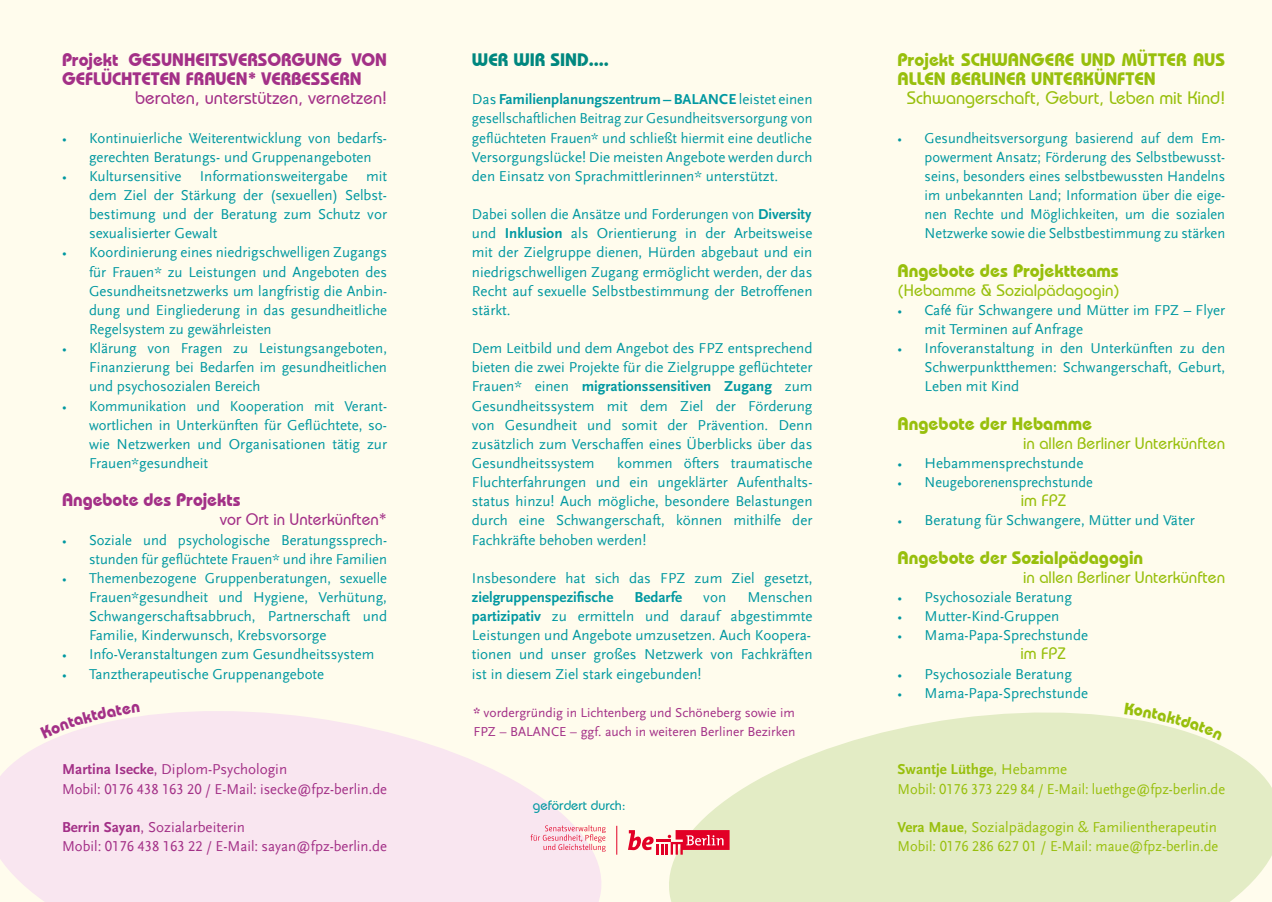
<style>
.page{position:relative;width:1272px;height:902px;background:#fff}
.page>*{position:absolute;margin:0;border:0;box-sizing:border-box;transform-origin:0 0}
.fliess_fett{font:700 18px/19.2px "Bauhaus IT Cby BT";color:#98bf0c}
.fliess_fett-2{font:700 18px/19.2px "Bauhaus IT Cby BT";color:#a33087}
.fliess_fett-3{font:500 18px "Bauhaus IT Cby BT";color:#98bf0c}
.fliess_fett-4{font:500 18px "Bauhaus IT Cby BT";color:#a33087}
.fliess_fett-5{font:700 18px "Bauhaus IT Cby BT";color:#00877f}
.fliess_fett-6{font:500 16.5px "Bauhaus IT Cby BT";color:#98bf0c}
.fliess_fett-7{font:500 16.5px "Bauhaus IT Cby BT";color:#a33087}
.fliess_fett-8{font:15px/19.2px "Scala Sans Regular LF";color:#0098a1}
.fliess_fett-9{font:15px/19.2px "Scala Sans Regular LF";color:#0098a1;text-align:justify;scale:.96 1}
.fliess_fett-10{font:15px "Scala Sans Regular LF";color:#a33087}
.fliess_fett-11{font:15px/19.2px "Scala Sans Regular LF";color:#0098a1;scale:.95 1}
.fliess_fett-12{font:700 15px "Scala Sans";color:#0098a1}
.fliess_fett-13{font:15px "Scala Sans Regular LF";color:#98bf0c;scale:.96 1}
.fliess_fett-14{font:15px "Scala Sans Regular LF";color:#98bf0c}
.fliess_fett-15{font:700 15px "Scala Sans";color:#98bf0c}
.fliess_fett-16{font:13.5px/19.2px "Scala Sans";color:#a33087}
.t1{font:500 13.5px "Bauhaus IT Cby BT";color:#0098a1}
.s1{font-size:13.5px}
.s2{font-family:"Scala Sans";font-weight:700}
.s3{font-family:"Scala Sans Regular LF";font-weight:400}
.s4{font-weight:700}
</style>
<div class="page">
<div style="left:0;top:0;width:1271px;height:901px;background:#fffced"></div>
<svg style="left:0;top:711px;width:606px;height:190px;fill:#f9e6f0"></svg>
<svg style="left:661px;top:712px;width:610px;height:189px;fill:#e3ecc5"></svg>
<svg style="left:628px;top:830px;width:101px;height:24px"></svg>
<svg style="left:616px;top:825px;width:1px;height:29px"></svg>
<svg style="left:530px;top:825px;width:75px;height:26px;background:#f6c8d1"></svg>
<svg style="left:40px;top:711px;width:100px;height:27px"></svg>
<svg style="left:1124px;top:712px;width:98px;height:28px"></svg>
<p class="fliess_fett-2" style="left:62px;top:50px;width:326px">Projekt GESUNHEITSVERSORGUNG VON<br>GEFLÜCHTETEN FRAUEN* VERBESSERN</p>
<p class="fliess_fett-4" style="left:135px;top:87px;width:253px">beraten, unterstützen, vernetzen!</p>
<p class="fliess_fett-8" style="left:89px;top:128px;width:299px;text-indent:-27px"><span class="s1">•</span> Kontinuierliche Weiterentwicklung von bedarfs&shy;gerechten Beratungs- und Gruppenangeboten</p>
<p class="fliess_fett-8" style="left:89px;top:167px;width:299px;text-align:justify;text-indent:-27px"><span class="s1">•</span> Kultursensitive Informationsweitergabe mit dem Ziel der Stärkung der (sexuellen) Selbst&shy;bestimung und der Beratung zum Schutz vor sexualisierter Gewalt</p>
<p class="fliess_fett-8" style="left:89px;top:243px;width:299px;text-align:justify;text-indent:-27px"><span class="s1">•</span> Koordinierung eines niedrigschwelligen Zugangs für Frauen* zu Leistungen und Angeboten des Gesundheitsnetzwerks um langfristig die Anbin&shy;dung und Eingliederung in das gesundheitliche Regelsystem zu gewährleisten</p>
<p class="fliess_fett-8" style="left:89px;top:339px;width:299px;text-align:justify;text-indent:-27px"><span class="s1">•</span> Klärung von Fragen zu Leistungsangeboten, Finanzierung bei Bedarfen im gesundheitlichen und psychosozialen Bereich</p>
<p class="fliess_fett-8" style="left:89px;top:396px;width:299px;text-align:justify;text-indent:-27px"><span class="s1">•</span> Kommunikation und Kooperation mit Verant&shy;wortlichen in Unterkünften für Geflüchtete, so&shy;wie Netzwerken und Organisationen tätig zur Frauen*gesundheit</p>
<p class="fliess_fett-2" style="left:62px;top:490px;width:180px">Angebote des Projekts</p>
<p class="fliess_fett-7" style="left:220px;top:509px;width:169px">vor Ort in Unterkünften*</p>
<p class="fliess_fett-8" style="left:62px;top:530px;width:326px;text-align:right"><span class="s1">•</span> Soziale und psychologische Beratungssprech&shy;stunden für geflüchtete Frauen* und ihre Familien</p>
<p class="fliess_fett-8" style="left:89px;top:568px;width:299px;text-align:justify;text-indent:-27px"><span class="s1">•</span> Themenbezogene Gruppenberatungen, sexuelle Frauen*gesundheit und Hygiene, Verhütung, Schwangerschaftsabbruch, Partnerschaft und Familie, Kinderwunsch, Krebsvorsorge</p>
<p class="fliess_fett-8" style="left:62px;top:645px;width:314px"><span class="s1">•</span> Info-Veranstaltungen zum Gesundheitssystem</p>
<p class="fliess_fett-8" style="left:62px;top:664px;width:263px"><span class="s1">•</span> Tanztherapeutische Gruppenangebote</p>
<p class="fliess_fett-10" style="left:62px;top:761px;width:227px"><span class="s2">Martina Isecke</span>, Diplom-Psychologin</p>
<p class="fliess_fett-10" style="left:62px;top:780px;width:326px">Mobil: 0176 438 163 20 / E-Mail: isecke@fpz-berlin.de</p>
<p class="fliess_fett-10" style="left:62px;top:818px;width:184px"><span class="s2">Berrin Sayan</span>, Sozialarbeiterin</p>
<p class="fliess_fett-10" style="left:62px;top:837px;width:326px">Mobil: 0176 438 163 22 / E-Mail: sayan@fpz-berlin.de</p>
<p class="fliess_fett-5" style="left:472px;top:49px;width:139px">WER WIR SIND....</p>
<p class="fliess_fett-12" style="left:472px;top:91px;width:342px"><span class="s3">Das</span> Familienplanungszentrum – BALANCE <span class="s3">leistet einen</span></p>
<p class="fliess_fett-11" style="left:472px;top:109px;width:360px">gesellschaftlichen Beitrag zur Gesundheitsversorgung von geflüchteten Frauen* und schließt hiermit eine deutliche</p>
<p class="fliess_fett-8" style="left:472px;top:147px;width:342px">Versorgungslücke! Die meisten Angebote werden durch den Einsatz von Sprachmittlerinnen* unterstützt.</p>
<p class="fliess_fett-8" style="left:472px;top:205px;width:341px">Dabei sollen die Ansätze und Forderungen von <span class="s2">Diversity</span></p>
<p class="fliess_fett-8" style="left:472px;top:224px;width:342px">und <span class="s2">Inklusion</span> als Orientierung in der Arbeitsweise mit der Zielgruppe dienen, Hürden abgebaut und ein</p>
<p class="fliess_fett-8" style="left:472px;top:262px;width:342px;text-align:justify">niedrigschwelligen Zugang ermöglicht werden, der das Recht auf sexuelle Selbstbestimmung der Betroffenen stärkt.</p>
<p class="fliess_fett-8" style="left:472px;top:339px;width:342px">Dem Leitbild und dem Angebot des FPZ entsprechend bieten die zwei Projekte für die Zielgruppe geflüchteter</p>
<p class="fliess_fett-12" style="left:472px;top:378px;width:342px"><span class="s3">Frauen* einen</span> migrationssensitiven Zugang <span class="s3">zum</span></p>
<p class="fliess_fett-8" style="left:472px;top:396px;width:342px">Gesundheitssystem mit dem Ziel der Förderung von Gesundheit und somit der Prävention. Denn</p>
<p class="fliess_fett-8" style="left:472px;top:434px;width:342px">zusätzlich zum Verschaffen eines Überblicks über das</p>
<p class="fliess_fett-8" style="left:472px;top:454px;width:124px">Gesundheitssystem</p>
<p class="fliess_fett-8" style="left:617px;top:454px;width:197px">kommen öfters traumatische</p>
<p class="fliess_fett-8" style="left:472px;top:473px;width:342px">Fluchterfahrungen und ein ungeklärter Aufenthalts-</p>
<p class="fliess_fett-8" style="left:472px;top:492px;width:342px">status hinzu! Auch mögliche, besondere Belastungen</p>
<p class="fliess_fett-8" style="left:472px;top:511px;width:342px">durch eine Schwangerschaft, können mithilfe der</p>
<p class="fliess_fett-8" style="left:472px;top:530px;width:176px">Fachkräfte behoben werden!</p>
<p class="fliess_fett-8" style="left:472px;top:568px;width:342px">Insbesondere hat sich das FPZ zum Ziel gesetzt, <span class="s2">zielgruppenspezifische</span></p>
<p class="fliess_fett-12" style="left:634px;top:589px;width:49px">Bedarfe</p>
<p class="fliess_fett-8" style="left:703px;top:587px;width:24px">von</p>
<p class="fliess_fett-8" style="left:747px;top:587px;width:66px">Menschen</p>
<p class="fliess_fett-8" style="left:472px;top:607px;width:342px"><span class="s2">partizipativ</span> zu ermitteln und darauf abgestimmte<br>Leistungen und Angebote umzusetzen. Auch Koopera-</p>
<p class="fliess_fett-8" style="left:472px;top:645px;width:342px">tionen und unser großes Netzwerk von Fachkräften</p>
<p class="fliess_fett-8" style="left:472px;top:664px;width:231px">ist in diesem Ziel stark eingebunden!</p>
<p class="fliess_fett-16" style="left:473px;top:703px;width:324px"><span class="s4">*</span> vordergründig in Lichtenberg und Schöneberg sowie im<br>FPZ – BALANCE – ggf. auch in weiteren Berliner Bezirken</p>
<p class="t1" style="left:533px;top:797px;width:95px">gefördert durch:</p>
<p class="fliess_fett" style="left:897px;top:50px;width:329px">Projekt SCHWANGERE UND MÜTTER AUS<br>ALLEN BERLINER UNTERKÜNFTEN</p>
<p class="fliess_fett-3" style="left:906px;top:87px;width:320px">Schwangerschaft, Geburt, Leben mit Kind!</p>
<p class="fliess_fett-9" style="left:924px;top:128px;width:314px;text-indent:-27px"><span class="s1">•</span> Gesundheitsversorgung basierend auf dem Em&shy;powerment Ansatz; Förderung des Selbstbewusst&shy;seins, besonders eines selbstbewussten Handelns im unbekannten Land; Information über die eige&shy;nen Rechte und Möglichkeiten, um die sozialen Netzwerke sowie die Selbstbestimmung zu stärken</p>
<p class="fliess_fett" style="left:897px;top:260px;width:222px">Angebote des Projektteams</p>
<p class="fliess_fett-6" style="left:897px;top:280px;width:224px">(Hebamme &amp; Sozialpädagogin)</p>
<p class="fliess_fett-8" style="left:924px;top:300px;width:302px;text-indent:-27px"><span class="s1">•</span> Café für Schwangere und Mütter im FPZ – Flyer mit Terminen auf Anfrage</p>
<p class="fliess_fett-8" style="left:924px;top:339px;width:302px;text-align:justify;text-indent:-27px"><span class="s1">•</span> Infoveranstaltung in den Unterkünften zu den Schwerpunktthemen: Schwangerschaft, Geburt, Leben mit Kind</p>
<p class="fliess_fett" style="left:897px;top:413px;width:196px">Angebote der Hebamme</p>
<p class="fliess_fett-6" style="left:1023px;top:433px;width:203px">in allen Berliner Unterkünften</p>
<p class="fliess_fett-8" style="left:897px;top:454px;width:187px"><span class="s1">•</span> Hebammensprechstunde</p>
<p class="fliess_fett-11" style="left:897px;top:473px;width:207px"><span class="s1">•</span> Neugeborenensprechstunde</p>
<p class="fliess_fett-6" style="left:1020px;top:490px;width:47px">im FPZ</p>
<p class="fliess_fett-8" style="left:897px;top:511px;width:299px"><span class="s1">•</span> Beratung für Schwangere, Mütter und Väter</p>
<p class="fliess_fett" style="left:897px;top:547px;width:247px">Angebote der Sozialpädagogin</p>
<p class="fliess_fett-6" style="left:1023px;top:567px;width:203px">in allen Berliner Unterkünften</p>
<p class="fliess_fett-8" style="left:897px;top:587px;width:176px"><span class="s1">•</span> Psychosoziale Beratung</p>
<p class="fliess_fett-8" style="left:897px;top:607px;width:163px"><span class="s1">•</span> Mutter-Kind-Gruppen</p>
<p class="fliess_fett-8" style="left:897px;top:626px;width:192px"><span class="s1">•</span> Mama-Papa-Sprechstunde</p>
<p class="fliess_fett-6" style="left:1020px;top:643px;width:47px">im FPZ</p>
<p class="fliess_fett-8" style="left:897px;top:664px;width:176px"><span class="s1">•</span> Psychosoziale Beratung</p>
<p class="fliess_fett-8" style="left:897px;top:683px;width:192px"><span class="s1">•</span> Mama-Papa-Sprechstunde</p>
<p class="fliess_fett-15" style="left:897px;top:761px;width:171px">Swantje Lüthge<span class="s3">, Hebamme</span></p>
<p class="fliess_fett-13" style="left:897px;top:780px;width:343px">Mobil: 0176 373 229 84 / E-Mail: luethge@fpz-berlin.de</p>
<p class="fliess_fett-14" style="left:897px;top:818px;width:321px"><span class="s2">Vera Maue</span>, Sozialpädagogin &amp; Familientherapeutin</p>
<p class="fliess_fett-13" style="left:897px;top:837px;width:335px">Mobil: 0176 286 627 01 / E-Mail: maue@fpz-berlin.de</p>
</div>
